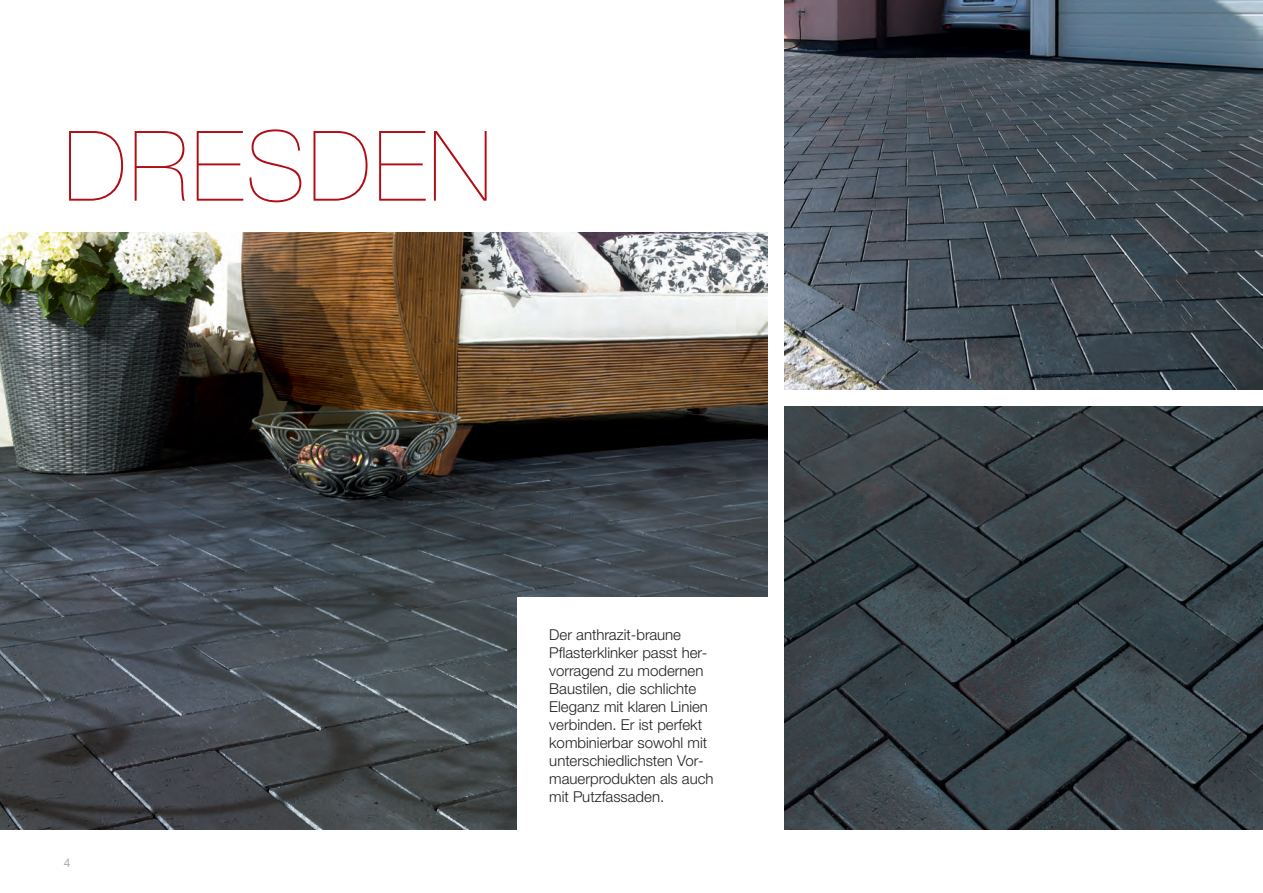
<style>
.page{position:relative;width:1263px;height:893px;background:#fff}
.page>*{position:absolute;margin:0;border:0;box-sizing:border-box;transform-origin:0 0}
.t1{font:200 97.5px "Helvetica Neue LTW1 G";letter-spacing:.025em;color:#b00d15}
.t2{font:300 15px/18px "Helvetica Neue LTW1 G";color:#231f20}
.t3{font:12px "Helvetica Neue LTW1 G";color:#a8a9ad}
</style>
<div class="page">
<img style="left:0;top:233px;width:767px;height:596px">
<img style="left:784px;top:406px;width:479px;height:423px">
<img style="left:784px;top:0;width:479px;height:389px">
<div style="left:517px;top:597px;width:258px;height:296px;background:#fff"></div>
<h1 class="t1" style="left:64px;top:109px;width:430px">DRESDEN</h1>
<p class="t3" style="left:64px;top:856px;width:8px">4</p>
<p class="t2" style="left:549px;top:626px;width:166px">Der anthrazit-braune<br>Pflasterklinker passt her&shy;vorragend zu modernen<br>Baustilen, die schlichte<br>Eleganz mit klaren Linien verbinden. Er ist perfekt kombinierbar sowohl mit unterschiedlichsten Vor&shy;mauerprodukten als auch mit Putzfassaden.</p>
</div>
